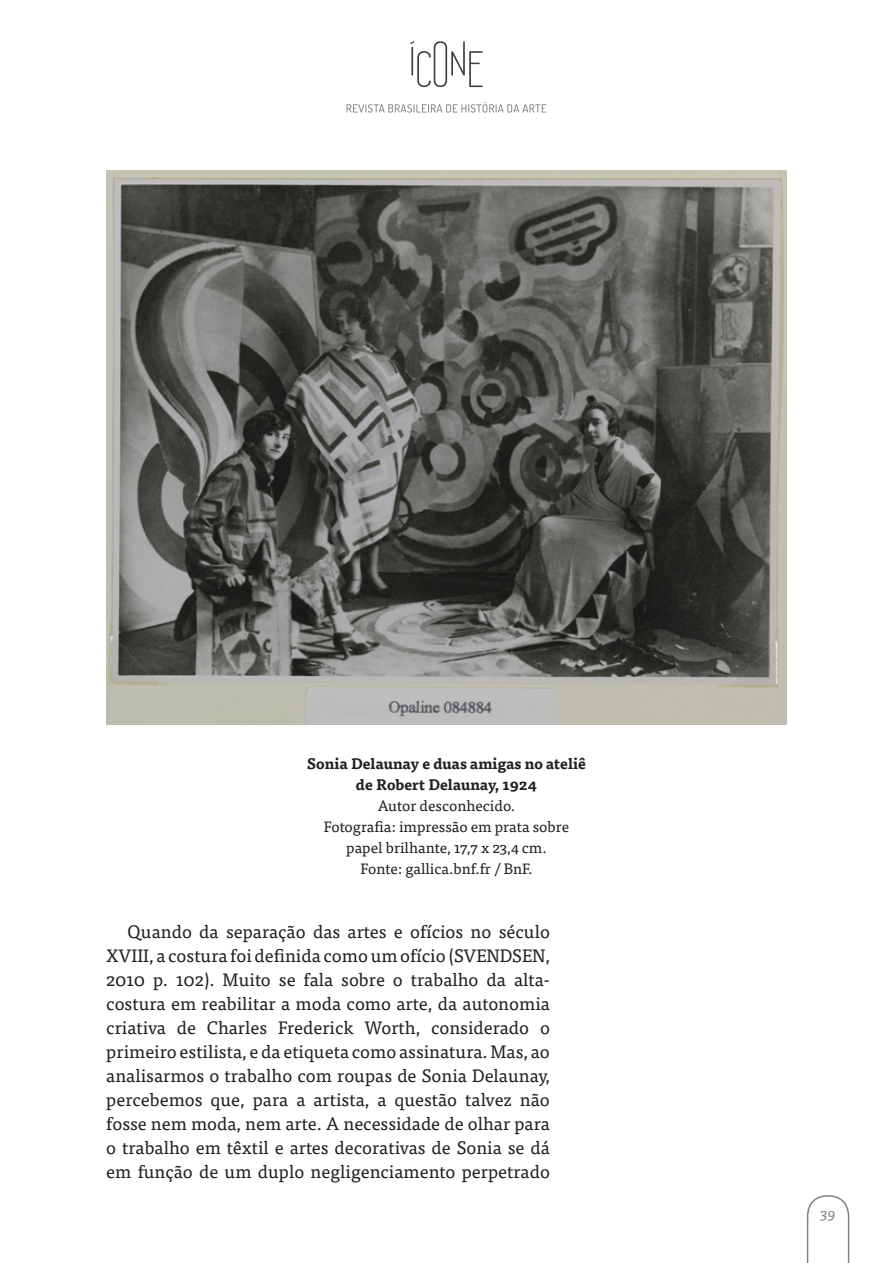
<style>
.page{position:relative;width:893px;height:1263px;background:#fff}
.page>*{position:absolute;margin:0;border:0;box-sizing:border-box;transform-origin:0 0}
.t1{font:18px/24px "Tisa Pro";color:#231f20;text-align:justify}
.t2{font:15px/21px "Tisa Pro";color:#231f20;text-align:center}
.t3{font:700 15px/21px "Tisa Pro";color:#231f20;text-align:center}
.t4{font:italic 15px "Tisa Pro";color:#808285}
</style>
<div class="page">
<svg style="left:806px;top:1195px;width:44px;height:68px"></svg>
<svg style="left:410px;top:41px;width:73px;height:46px"></svg>
<svg style="left:347px;top:102px;width:199px;height:11px"></svg>
<img style="left:106px;top:170px;width:681px;height:554px">
<p class="t3" style="left:307px;top:753px;width:281px">Sonia Delaunay e duas amigas no ateliê de Robert Delaunay, 1924</p>
<p class="t2" style="left:324px;top:795px;width:247px">Autor desconhecido.<br>Fotografia: impressão em prata sobre papel brilhante, 17,7 x 23,4 cm.<br>Fonte: gallica.bnf.fr / BnF.</p>
<p class="t1" style="left:106px;top:918px;width:445px;text-indent:21px">Quando da separação das artes e ofícios no século XVIII, a costura foi definida como um ofício (SVENDSEN, 2010 p. 102). Muito se fala sobre o trabalho da alta&shy;costura em reabilitar a moda como arte, da autonomia criativa de Charles Frederick Worth, considerado o primeiro estilista, e da etiqueta como assinatura. Mas, ao analisarmos o trabalho com roupas de Sonia Delaunay, percebemos que, para a artista, a questão talvez não fosse nem moda, nem arte. A necessidade de olhar para o trabalho em têxtil e artes decorativas de Sonia se dá em função de um duplo negligenciamento perpetrado</p>
<p class="t4" style="left:820px;top:1203px;width:17px">39</p>
</div>
